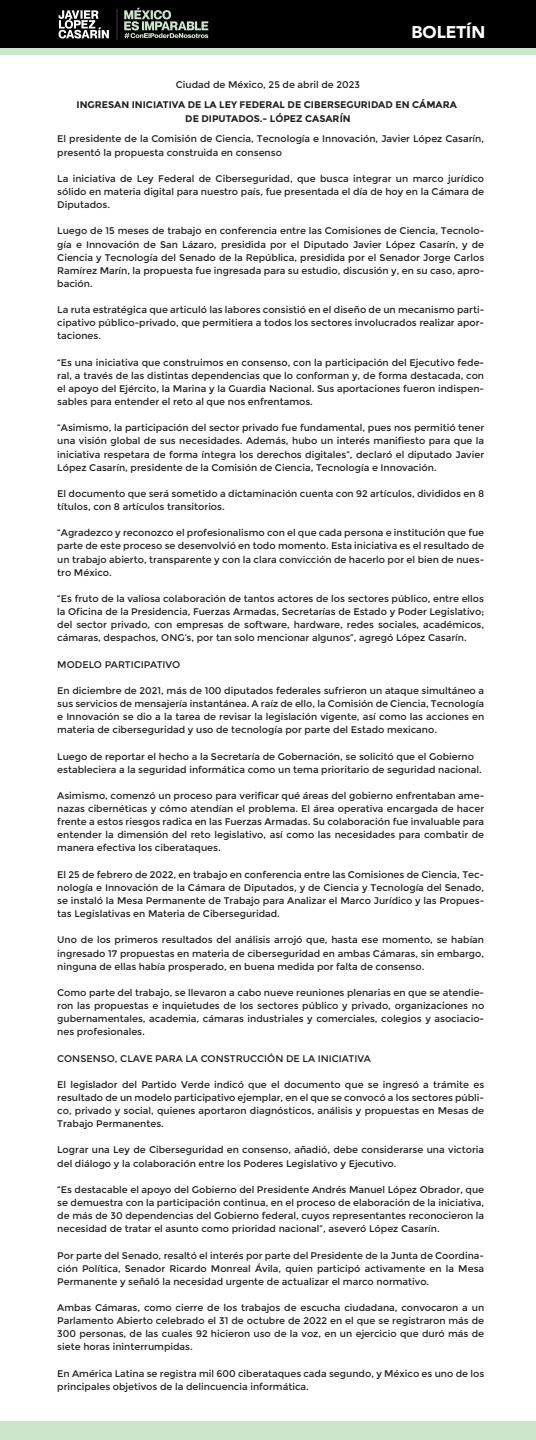
<style>
.page{position:relative;width:536px;height:1440px;background:#fff}
.page>*{position:absolute;margin:0;border:0;box-sizing:border-box;transform-origin:0 0}
.t1{font:900 16.97px "Avenir";color:#fff}
.t2{font:9.62px/13.1px "Montserrat";color:#231f20;text-align:justify}
.t3{font:700 9.62px/13.1px "Montserrat";color:#231f20;text-align:center}
</style>
<div class="page">
<div style="left:0;top:0;width:536px;height:49px;background:#000001"></div>
<img style="left:58px;top:7px;width:151px;height:33px">
<div style="left:0;top:48px;width:536px;height:7px;background:#cbe6cb"></div>
<div style="left:0;top:1421px;width:536px;height:19px;background:#cbe6cb"></div>
<p class="t2" style="left:176px;top:78px;width:186px">Ciudad de México, 25 de abril de 2023</p>
<h1 class="t1" style="left:411px;top:17px;width:75px">BOLETÍN</h1>
<p class="t3" style="left:76px;top:99px;width:382px">INGRESAN INICIATIVA DE LA LEY FEDERAL DE CIBERSEGURIDAD EN CÁMARA<br>DE DIPUTADOS.- LÓPEZ CASARÍN</p>
<p class="t2" style="left:57px;top:133px;width:428px">El presidente de la Comisión de Ciencia, Tecnología e Innovación, Javier López Casarín, presentó la propuesta construida en consenso</p>
<p class="t2" style="left:57px;top:172px;width:428px">La iniciativa de Ley Federal de Ciberseguridad, que busca integrar un marco jurídico sólido en materia digital para nuestro país, fue presentada el día de hoy en la Cámara de Diputados.</p>
<p class="t2" style="left:57px;top:224px;width:428px">Luego de 15 meses de trabajo en conferencia entre las Comisiones de Ciencia, Tecnolo&shy;gía e Innovación de San Lázaro, presidida por el Diputado Javier López Casarín, y de Ciencia y Tecnología del Senado de la República, presidida por el Senador Jorge Carlos Ramírez Marín, la propuesta fue ingresada para su estudio, discusión y, en su caso, apro&shy;bación.</p>
<p class="t2" style="left:57px;top:303px;width:428px">La ruta estratégica que articuló las labores consistió en el diseño de un mecanismo parti&shy;cipativo público-privado, que permitiera a todos los sectores involucrados realizar apor&shy;taciones.</p>
<p class="t2" style="left:57px;top:356px;width:428px">“Es una iniciativa que construimos en consenso, con la participación del Ejecutivo fede&shy;ral, a través de las distintas dependencias que lo conforman y, de forma destacada, con el apoyo del Ejército, la Marina y la Guardia Nacional. Sus aportaciones fueron indispen&shy;sables para entender el reto al que nos enfrentamos.</p>
<p class="t2" style="left:57px;top:421px;width:428px">“Asimismo, la participación del sector privado fue fundamental, pues nos permitió tener una visión global de sus necesidades. Además, hubo un interés manifiesto para que la iniciativa respetara de forma íntegra los derechos digitales”, declaró el diputado Javier López Casarín, presidente de la Comisión de Ciencia, Tecnología e Innovación.</p>
<p class="t2" style="left:57px;top:487px;width:428px">El documento que será sometido a dictaminación cuenta con 92 artículos, divididos en 8 títulos, con 8 artículos transitorios.</p>
<p class="t2" style="left:57px;top:526px;width:428px">“Agradezco y reconozco el profesionalismo con el que cada persona e institución que fue parte de este proceso se desenvolvió en todo momento. Esta iniciativa es el resultado de un trabajo abierto, transparente y con la clara convicción de hacerlo por el bien de nues&shy;tro México.</p>
<p class="t2" style="left:57px;top:592px;width:428px">“Es fruto de la valiosa colaboración de tantos actores de los sectores público, entre ellos la Oficina de la Presidencia, Fuerzas Armadas, Secretarías de Estado y Poder Legislativo; del sector privado, con empresas de software, hardware, redes sociales, académicos, cámaras, despachos, ONG’s, por tan solo mencionar algunos”, agregó López Casarín.</p>
<p class="t2" style="left:57px;top:658px;width:124px">MODELO PARTICIPATIVO</p>
<p class="t2" style="left:57px;top:684px;width:428px">En diciembre de 2021, más de 100 diputados federales sufrieron un ataque simultáneo a sus servicios de mensajería instantánea. A raíz de ello, la Comisión de Ciencia, Tecnología e Innovación se dio a la tarea de revisar la legislación vigente, así como las acciones en materia de ciberseguridad y uso de tecnología por parte del Estado mexicano.</p>
<p class="t2" style="left:57px;top:750px;width:426px">Luego de reportar el hecho a la Secretaría de Gobernación, se solicitó que el Gobierno estableciera a la seguridad informática como un tema prioritario de seguridad nacional.</p>
<p class="t2" style="left:57px;top:789px;width:428px">Asimismo, comenzó un proceso para verificar qué áreas del gobierno enfrentaban ame&shy;nazas cibernéticas y cómo atendían el problema. El área operativa encargada de hacer frente a estos riesgos radica en las Fuerzas Armadas. Su colaboración fue invaluable para entender la dimensión del reto legislativo, así como las necesidades para combatir de manera efectiva los ciberataques.</p>
<p class="t2" style="left:57px;top:868px;width:428px">El 25 de febrero de 2022, en trabajo en conferencia entre las Comisiones de Ciencia, Tec&shy;nología e Innovación de la Cámara de Diputados, y de Ciencia y Tecnología del Senado, se instaló la Mesa Permanente de Trabajo para Analizar el Marco Jurídico y las Propues&shy;tas Legislativas en Materia de Ciberseguridad.</p>
<p class="t2" style="left:57px;top:933px;width:428px">Uno de los primeros resultados del análisis arrojó que, hasta ese momento, se habían ingresado 17 propuestas en materia de ciberseguridad en ambas Cámaras, sin embargo, ninguna de ellas había prosperado, en buena medida por falta de consenso.</p>
<p class="t2" style="left:57px;top:986px;width:428px">Como parte del trabajo, se llevaron a cabo nueve reuniones plenarias en que se atendie&shy;ron las propuestas e inquietudes de los sectores público y privado, organizaciones no gubernamentales, academia, cámaras industriales y comerciales, colegios y asociacio&shy;nes profesionales.</p>
<p class="t2" style="left:57px;top:1051px;width:315px">CONSENSO, CLAVE PARA LA CONSTRUCCIÓN DE LA INICIATIVA</p>
<p class="t2" style="left:57px;top:1078px;width:428px">El legislador del Partido Verde indicó que el documento que se ingresó a trámite es resultado de un modelo participativo ejemplar, en el que se convocó a los sectores públi&shy;co, privado y social, quienes aportaron diagnósticos, análisis y propuestas en Mesas de Trabajo Permanentes.</p>
<p class="t2" style="left:57px;top:1143px;width:428px">Lograr una Ley de Ciberseguridad en consenso, añadió, debe considerarse una victoria del diálogo y la colaboración entre los Poderes Legislativo y Ejecutivo.</p>
<p class="t2" style="left:57px;top:1183px;width:428px">“Es destacable el apoyo del Gobierno del Presidente Andrés Manuel López Obrador, que se demuestra con la participación continua, en el proceso de elaboración de la iniciativa, de más de 30 dependencias del Gobierno federal, cuyos representantes reconocieron la necesidad de tratar el asunto como prioridad nacional”, aseveró López Casarín.</p>
<p class="t2" style="left:57px;top:1248px;width:428px">Por parte del Senado, resaltó el interés por parte del Presidente de la Junta de Coordina&shy;ción Política, Senador Ricardo Monreal Ávila, quien participó activamente en la Mesa Permanente y señaló la necesidad urgente de actualizar el marco normativo.</p>
<p class="t2" style="left:57px;top:1301px;width:428px">Ambas Cámaras, como cierre de los trabajos de escucha ciudadana, convocaron a un Parlamento Abierto celebrado el 31 de octubre de 2022 en el que se registraron más de 300 personas, de las cuales 92 hicieron uso de la voz, en un ejercicio que duró más de siete horas ininterrumpidas.</p>
<p class="t2" style="left:57px;top:1366px;width:428px">En América Latina se registra mil 600 ciberataques cada segundo, y México es uno de los principales objetivos de la delincuencia informática.</p>
</div>
